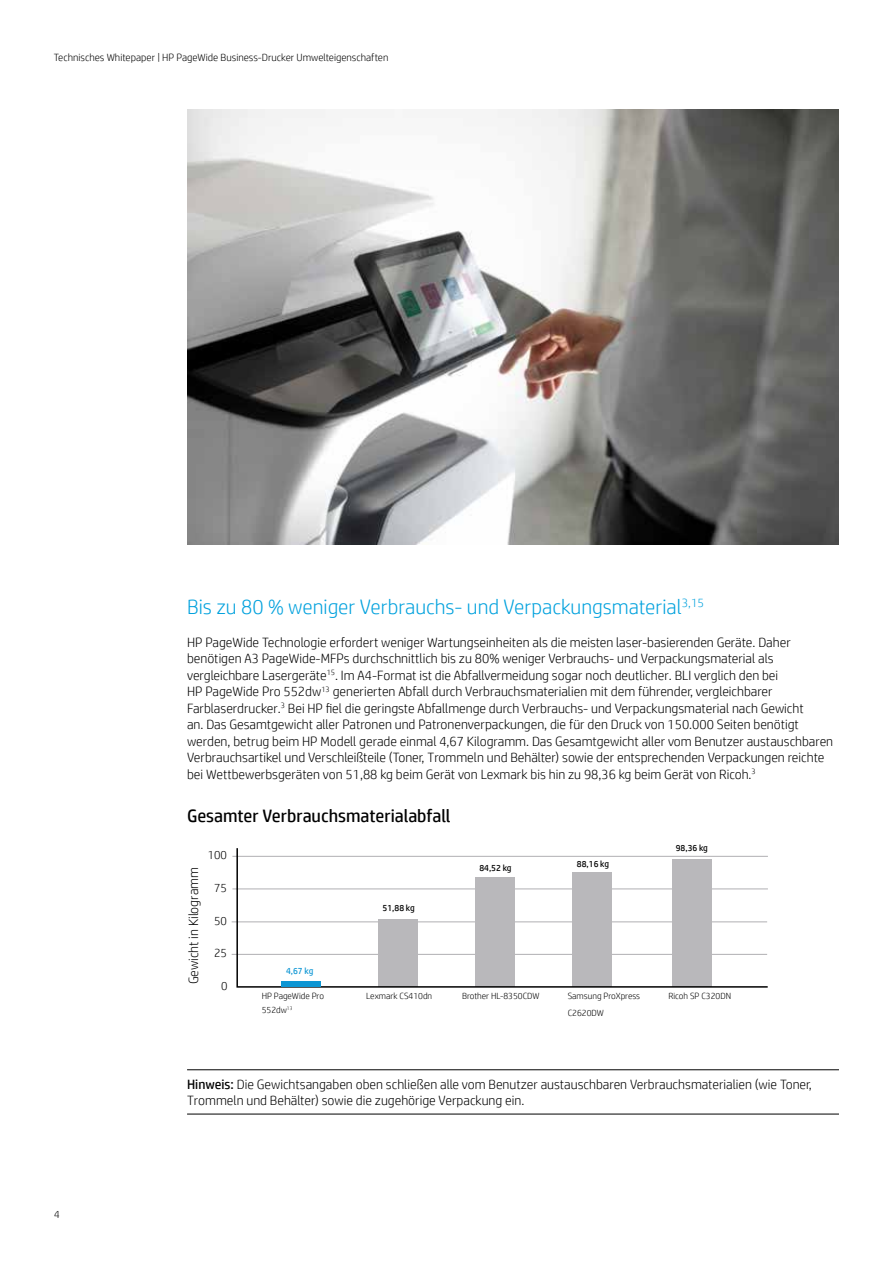
<style>
.page{position:relative;width:893px;height:1263px;background:#fff}
.page>*{position:absolute;margin:0;border:0;box-sizing:border-box;transform-origin:0 0}
.t1{font:300 21px "HP Simplified";color:#00a1dd}
.t2{font:18px "HP Simplified";color:#000}
.t3{font:300 13.5px/16.5px "HP Simplified";color:#000}
.t4{font:300 12px "HP Simplified";color:#000}
.t5{font:300 10.5px "HP Simplified";color:#000}
.t6{font:300 9px/13.5px "HP Simplified";color:#000}
.t7{font:9px "HP Simplified";color:#000}
.t8{font:9px "HP Simplified";color:#0d96d4}
.s1{font-weight:400}
</style>
<div class="page">
<hr style="left:187px;top:1069px;width:652px;height:1px;background:#000">
<hr style="left:187px;top:1114px;width:652px;height:1px;background:#000">
<hr style="left:232px;top:856px;width:536px;height:1px;background:#b9b8bb">
<hr style="left:232px;top:888px;width:536px;height:1px;background:#b9b8bb">
<hr style="left:232px;top:921px;width:535px;height:1px;background:#b9b8bb">
<hr style="left:232px;top:954px;width:535px;height:1px;background:#b9b8bb">
<svg style="left:236px;top:848px;width:532px;height:140px"></svg>
<div style="left:282px;top:981px;width:39px;height:5px;background:#0d96d4"></div>
<img style="left:187px;top:110px;width:652px;height:434px">
<p class="t5" style="left:54px;top:50px;width:336px">Technisches Whitepaper | HP PageWide Business-Drucker Umwelteigenschaften</p>
<h1 class="t1" style="left:187px;top:593px;width:519px">Bis zu 80 % weniger Verbrauchs- und Verpackungsmaterial<sup>3,15</sup></h1>
<p class="t3" style="left:187px;top:633px;width:648px">HP PageWide Technologie erfordert weniger Wartungseinheiten als die meisten laser-basierenden Geräte. Daher benötigen A3 PageWide-MFPs durchschnittlich bis zu 80% weniger Verbrauchs- und Verpackungsmaterial als vergleichbare Lasergeräte<sup>15</sup>. Im A4-Format ist die Abfallvermeidung sogar noch deutlicher. BLI verglich den bei<br>HP PageWide Pro 552dw<sup>13</sup> generierten Abfall durch Verbrauchsmaterialien mit dem führender, vergleichbarer Farblaserdrucker. <sup>3</sup> Bei HP fiel die geringste Abfallmenge durch Verbrauchs- und Verpackungsmaterial nach Gewicht<br>an. Das Gesamtgewicht aller Patronen und Patronenverpackungen, die für den Druck von 150.000 Seiten benötigt werden, betrug beim HP Modell gerade einmal 4,67 Kilogramm. Das Gesamtgewicht aller vom Benutzer austauschbaren Verbrauchsartikel und Verschleißteile (Toner, Trommeln und Behälter) sowie der entsprechenden Verpackungen reichte bei Wettbewerbsgeräten von 51,88 kg beim Gerät von Lexmark bis hin zu 98,36 kg beim Gerät von Ricoh. <sup>3</sup></p>
<h2 class="t2" style="left:187px;top:804px;width:265px">Gesamter Verbrauchsmaterialabfall</h2>
<p class="t3" style="left:185px;top:984px;width:119px;rotate:-90deg">Gewicht in Kilogramm</p>
<p class="t4" style="left:208px;top:847px;width:21px">100</p>
<p class="t4" style="left:214px;top:880px;width:14px">75</p>
<p class="t4" style="left:214px;top:913px;width:14px">50</p>
<p class="t4" style="left:214px;top:945px;width:14px">25</p>
<p class="t4" style="left:221px;top:978px;width:8px">0</p>
<p class="t8" style="left:286px;top:964px;width:29px">4,67 kg</p>
<p class="t6" style="left:262px;top:989px;width:64px">HP PageWide Pro<br>552dw<sup>13</sup></p>
<p class="t7" style="left:383px;top:902px;width:34px">51,88 kg</p>
<p class="t7" style="left:479px;top:862px;width:34px">84,52 kg</p>
<p class="t7" style="left:577px;top:858px;width:34px">88,16 kg</p>
<p class="t7" style="left:676px;top:842px;width:34px">98,36 kg</p>
<p class="t6" style="left:366px;top:989px;width:68px">Lexmark CS410dn</p>
<p class="t6" style="left:462px;top:989px;width:79px">Brother HL-8350CDW</p>
<p class="t6" style="left:568px;top:988px;width:74px;line-height:16.5px">Samsung ProXpress<br>C2620DW</p>
<p class="t6" style="left:668px;top:989px;width:64px">Ricoh SP C320DN</p>
<p class="t5" style="left:54px;top:1207px;width:7px">4</p>
<p class="t3" style="left:187px;top:1075px;width:626px"><span class="s1">Hinweis:</span> Die Gewichtsangaben oben schließen alle vom Benutzer austauschbaren Verbrauchsmaterialien (wie Toner,<br>Trommeln und Behälter) sowie die zugehörige Verpackung ein.</p>
</div>
